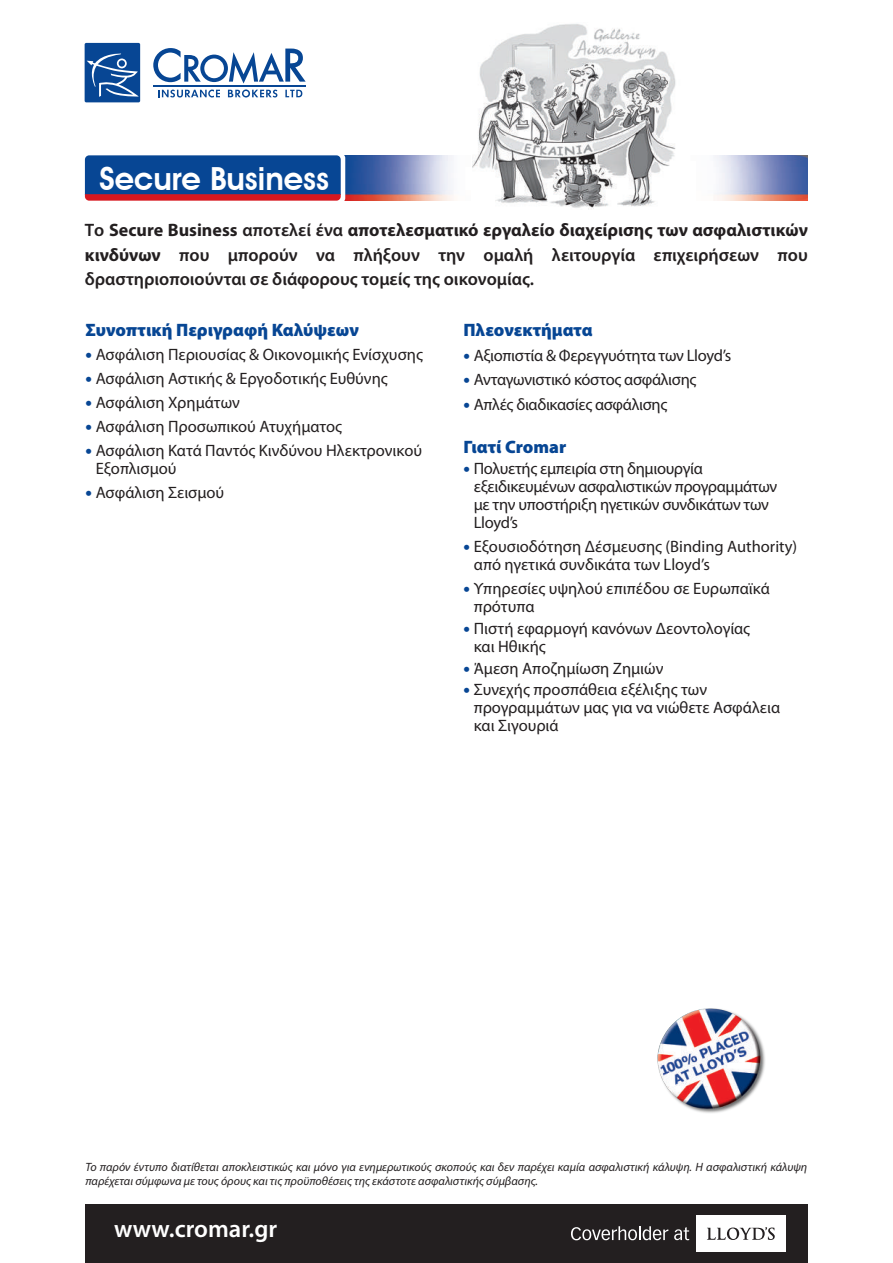
<style>
.page{position:relative;width:893px;height:1263px;background:#fff}
.page>*{position:absolute;margin:0;border:0;box-sizing:border-box;transform-origin:0 0}
.t1{font:600 31.8px "Avant Garde IT Cby BT";color:#fff}
.t2{font:600 24.6px "Myriad Pro";color:#fff}
.t3{font:600 18px/24.6px "Myriad Pro";color:#231f20;text-align:justify}
.t4{font:900 18px "Myriad Pro";color:#074694}
.t5{font:16.5px/18px "Myriad Pro";color:#231f20}
.t6{font:16.5px/18px "Myriad Pro";letter-spacing:-.02em;color:#231f20}
.t7{font:italic 12px/14.4px "Myriad Pro";color:#231f20}
.s1{font-weight:700}
.s2{font-weight:900;font-size:18px;color:#074694}
</style>
<div class="page">
<div style="left:85px;top:43px;width:55px;height:59px;background:#074694;border-radius:2px"></div>
<svg style="left:87px;top:53px;width:52px;height:44px"></svg>
<svg style="left:153px;top:48px;width:153px;height:35px"></svg>
<svg style="left:158px;top:90px;width:62px;height:7px"></svg>
<svg style="left:228px;top:89px;width:49px;height:8px"></svg>
<svg style="left:285px;top:90px;width:17px;height:7px"></svg>
<hr style="left:153px;top:86px;width:153px;height:1px;background:#074694">
<div style="left:85px;top:1204px;width:723px;height:59px;background:#231f20"></div>
<svg style="left:571px;top:1226px;width:97px;height:14px"></svg>
<svg style="left:674px;top:1227px;width:15px;height:13px"></svg>
<div style="left:696px;top:1216px;width:90px;height:36px;background:#fff"></div>
<svg style="left:707px;top:1227px;width:68px;height:13px"></svg>
<img style="left:344px;top:155px;width:463px;height:46px">
<div style="left:47px;top:154px;width:298px;height:49px;background:#fff;border-radius:5px"></div>
<img style="left:657px;top:1008px;width:108px;height:105px">
<svg style="left:85px;top:155px;width:256px;height:46px;background:#284285"></svg>
<img style="left:473px;top:24px;width:207px;height:185px">
<h1 class="t1" style="left:100px;top:159px;width:231px">Secure Business</h1>
<p class="t3" style="left:85px;top:217px;width:725px">Το <span class="s1">Secure Business</span> αποτελεί ένα <span class="s1">αποτελεσματικό εργαλείο διαχείρισης των ασφαλιστικών κινδύνων</span> που μπορούν να πλήξουν την ομαλή λειτουργία επιχειρήσεων που δραστηριοποιούνται σε διάφορους τομείς της οικονομίας.</p>
<p class="t4" style="left:85px;top:320px;width:275px">Συνοπτική Περιγραφή Καλύψεων</p>
<p class="t5" style="left:85px;top:346px;width:339px"><span class="s2">•</span> Ασφάλιση Περιουσίας &amp; Οικονομικής Ενίσχυσης</p>
<p class="t5" style="left:85px;top:370px;width:304px"><span class="s2">•</span> Ασφάλιση Αστικής &amp; Εργοδοτικής Ευθύνης</p>
<p class="t5" style="left:85px;top:394px;width:156px"><span class="s2">•</span> Ασφάλιση Χρημάτων</p>
<p class="t5" style="left:85px;top:418px;width:258px"><span class="s2">•</span> Ασφάλιση Προσωπικού Ατυχήματος</p>
<p class="t5" style="left:96px;top:442px;width:328px;text-indent:-10px"><span class="s2">•</span> Ασφάλιση Κατά Παντός Κινδύνου Ηλεκτρονικού<br>Εξοπλισμού</p>
<p class="t5" style="left:85px;top:484px;width:140px"><span class="s2">•</span> Ασφάλιση Σεισμού</p>
<p class="t4" style="left:463px;top:320px;width:131px">Πλεονεκτήματα</p>
<p class="t6" style="left:463px;top:347px;width:269px"><span class="s2">•</span> Αξιοπιστία &amp; Φερεγγυότητα των Lloyd’s</p>
<p class="t6" style="left:463px;top:371px;width:235px"><span class="s2">•</span> Ανταγωνιστικό κόστος ασφάλισης</p>
<p class="t6" style="left:463px;top:396px;width:205px"><span class="s2">•</span> Απλές διαδικασίες ασφάλισης</p>
<p class="t4" style="left:463px;top:436px;width:104px">Γιατί Cromar</p>
<p class="t6" style="left:474px;top:460px;width:305px;text-indent:-10px"><span class="s2">•</span> Πολυετής εμπειρία στη δημιουργία εξειδικευμένων ασφαλιστικών προγραμμάτων με την υποστήριξη ηγετικών συνδικάτων των<br>Lloyd’s</p>
<p class="t5" style="left:474px;top:538px;width:325px;text-indent:-10px"><span class="s2">•</span> Εξουσιοδότηση ∆έσμευσης (Βinding Αuthority) από ηγετικά συνδικάτα των Lloyd’s</p>
<p class="t5" style="left:474px;top:580px;width:298px;text-indent:-10px"><span class="s2">•</span> Υπηρεσίες υψηλού επιπέδου σε Ευρωπαϊκά πρότυπα</p>
<p class="t5" style="left:474px;top:620px;width:278px;text-indent:-10px"><span class="s2">•</span> Πιστή εφαρμογή κανόνων ∆εοντολογίας και Ηθικής</p>
<p class="t5" style="left:463px;top:659px;width:202px"><span class="s2">•</span> Άμεση Αποζημίωση Ζημιών</p>
<p class="t5" style="left:474px;top:681px;width:308px;text-indent:-10px"><span class="s2">•</span> Συνεχής προσπάθεια εξέλιξης των προγραμμάτων μας για να νιώθετε Ασφάλεια και Σιγουριά</p>
<p class="t7" style="left:85px;top:1160px;width:723px">Το παρόν έντυπο διατίθεται αποκλειστικώς και μόνο για ενημερωτικούς σκοπούς και δεν παρέχει καμία ασφαλιστική κάλυψη. Η ασφαλιστική κάλυψη παρέχεται σύμφωνα με τους όρους και τις προϋποθέσεις της εκάστοτε ασφαλιστικής σύμβασης.</p>
<h2 class="t2" style="left:114px;top:1213px;width:165px">www.cromar.gr</h2>
</div>
